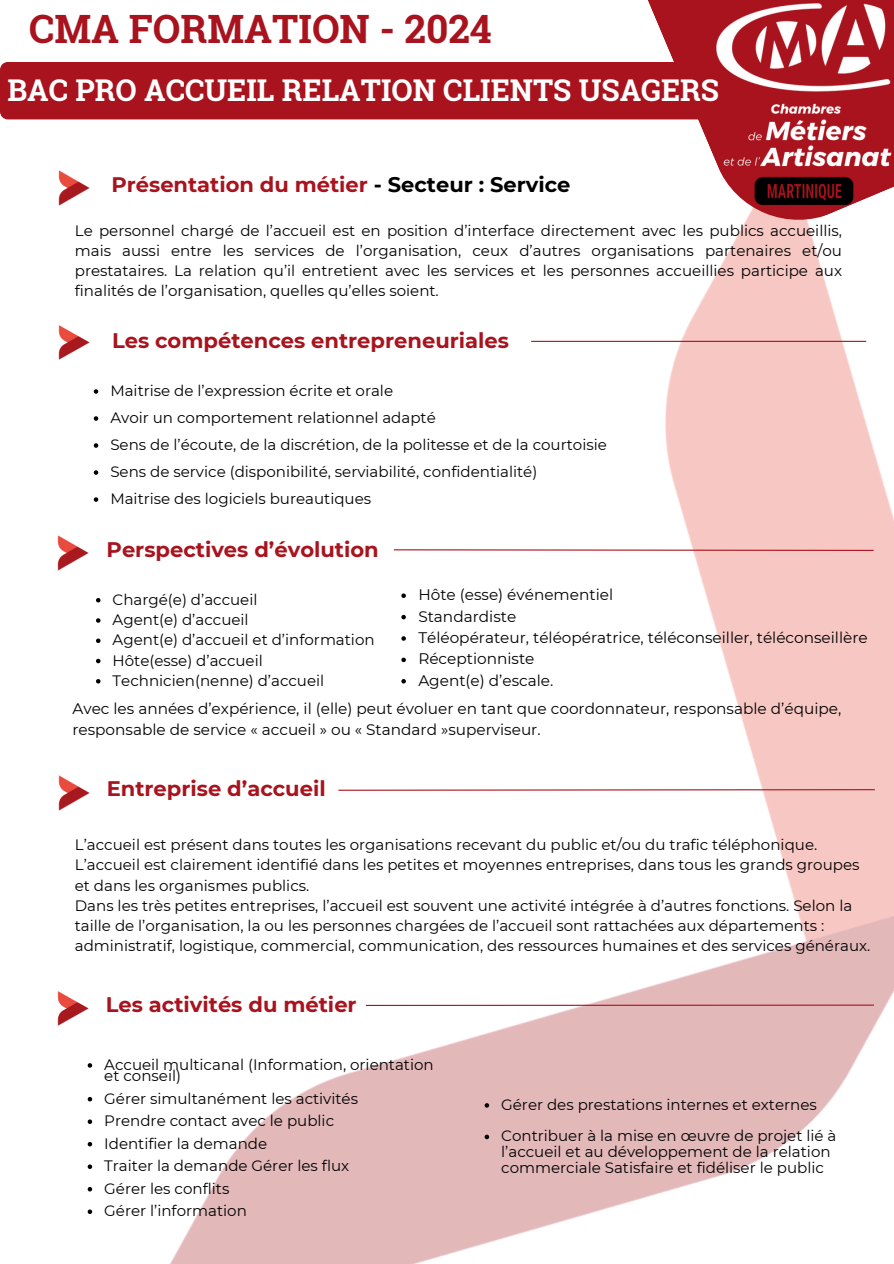
<style>
.page{position:relative;width:894px;height:1264px;background:#fff}
.page>*{position:absolute;margin:0;border:0;box-sizing:border-box;transform-origin:0 0}
.t1{font:700 39px "Roboto Slab";color:#a8131d}
.t2{font:700 30px "Roboto Slab";color:#fff}
.t3{font:700 21px "Montserrat";color:#a8131d}
.t4{font:15.3px/21.3px "Montserrat";color:#000}
.t5{font:15px/20.2px "Montserrat";color:#000}
.s1{color:#000}
</style>
<div class="page">
<img style="left:5px;top:119px;width:888px;height:1144px">
<svg style="left:599px;top:0;width:294px;height:222px"></svg>
<img style="left:715px;top:0;width:177px;height:206px">
<div style="left:0;top:62px;width:722px;height:57px;background:#a8131d"></div>
<img style="left:45px;top:160px;width:56px;height:51px">
<img style="left:44px;top:314px;width:56px;height:52px">
<svg style="left:94px;top:389px;width:4px;height:5px"></svg>
<svg style="left:94px;top:416px;width:4px;height:5px"></svg>
<svg style="left:94px;top:443px;width:4px;height:5px"></svg>
<svg style="left:94px;top:470px;width:4px;height:5px"></svg>
<svg style="left:94px;top:497px;width:4px;height:5px"></svg>
<img style="left:44px;top:524px;width:56px;height:52px">
<svg style="left:96px;top:598px;width:4px;height:4px"></svg>
<svg style="left:96px;top:618px;width:4px;height:4px"></svg>
<svg style="left:96px;top:638px;width:4px;height:5px"></svg>
<svg style="left:96px;top:658px;width:4px;height:5px"></svg>
<svg style="left:96px;top:679px;width:4px;height:4px"></svg>
<img style="left:45px;top:765px;width:56px;height:51px">
<img style="left:44px;top:980px;width:56px;height:51px">
<svg style="left:88px;top:1063px;width:4px;height:4px"></svg>
<svg style="left:88px;top:1096px;width:4px;height:5px"></svg>
<svg style="left:88px;top:1119px;width:4px;height:4px"></svg>
<svg style="left:88px;top:1141px;width:4px;height:5px"></svg>
<svg style="left:88px;top:1164px;width:4px;height:4px"></svg>
<svg style="left:88px;top:1186px;width:4px;height:5px"></svg>
<svg style="left:88px;top:1209px;width:4px;height:4px"></svg>
<svg style="left:484px;top:1103px;width:5px;height:4px"></svg>
<svg style="left:484px;top:1134px;width:5px;height:5px"></svg>
<hr style="left:531px;top:341px;width:334px;height:1px;background:#a8131d">
<svg style="left:392px;top:548px;width:482px;height:3px"></svg>
<svg style="left:337px;top:788px;width:538px;height:3px"></svg>
<hr style="left:366px;top:1004px;width:507px;height:1px;background:#a8131d">
<svg style="left:401px;top:593px;width:5px;height:5px"></svg>
<svg style="left:401px;top:615px;width:5px;height:4px"></svg>
<svg style="left:401px;top:636px;width:5px;height:4px"></svg>
<svg style="left:401px;top:657px;width:5px;height:5px"></svg>
<svg style="left:401px;top:679px;width:5px;height:4px"></svg>
<p class="t1" style="left:29px;top:3px;width:464px">CMA FORMATION - 2024</p>
<p class="t2" style="left:7px;top:70px;width:713px">BAC PRO ACCUEIL RELATION CLIENTS USAGERS</p>
<p class="t3" style="left:111px;top:172px;width:460px">Présentation du métier <span class="s1">- Secteur : Service</span></p>
<h1 class="t5" style="left:75px;top:220px;width:768px;text-align:justify">Le personnel chargé de l’accueil est en position d’interface directement avec les publics accueillis, mais aussi entre les services de l’organisation, ceux d’autres organisations partenaires et/ou prestataires. La relation qu’il entretient avec les services et les personnes accueillies participe aux finalités de l’organisation, quelles qu’elles soient.</h1>
<h3 class="t3" style="left:112px;top:327px;width:398px">Les compétences entrepreneuriales</h3>
<p class="t5" style="left:110px;top:380px;width:284px">Maitrise de l’expression écrite et orale</p>
<p class="t5" style="left:110px;top:407px;width:327px">Avoir un comportement relationnel adapté</p>
<h3 class="t5" style="left:110px;top:434px;width:498px">Sens de l’écoute, de la discrétion, de la politesse et de la courtoisie</h3>
<p class="t5" style="left:110px;top:461px;width:428px">Sens de service (disponibilité, serviabilité, confidentialité)</p>
<p class="t5" style="left:110px;top:488px;width:262px">Maitrise des logiciels bureautiques</p>
<p class="t3" style="left:107px;top:537px;width:273px">Perspectives d’évolution</p>
<p class="t5" style="left:113px;top:589px;width:146px">Chargé(e) d’accueil</p>
<p class="t5" style="left:113px;top:609px;width:137px">Agent(e) d’accueil</p>
<h3 class="t5" style="left:113px;top:629px;width:263px">Agent(e) d’accueil et d’information</h3>
<p class="t5" style="left:113px;top:650px;width:152px">Hôte(esse) d’accueil</p>
<p class="t5" style="left:113px;top:670px;width:213px">Technicien(nenne) d’accueil</p>
<p class="t4" style="left:418px;top:584px;width:196px">Hôte (esse) événementiel</p>
<p class="t4" style="left:418px;top:605px;width:99px">Standardiste</p>
<p class="t4" style="left:418px;top:627px;width:451px">Téléopérateur, téléopératrice, téléconseiller, téléconseillère</p>
<p class="t4" style="left:418px;top:648px;width:118px">Réceptionniste</p>
<p class="t4" style="left:418px;top:669px;width:136px">Agent(e) d’escale.</p>
<p class="t4" style="left:72px;top:697px;width:770px">Avec les années d’expérience, il (elle) peut évoluer en tant que coordonnateur, responsable d’équipe, responsable de service « accueil » ou « Standard »superviseur.</p>
<p class="t3" style="left:107px;top:776px;width:220px">Entreprise d’accueil</p>
<p class="t5" style="left:75px;top:834px;width:786px">L’accueil est présent dans toutes les organisations recevant du public et/ou du trafic téléphonique.<br>L’accueil est clairement identifié dans les petites et moyennes entreprises, dans tous les grands groupes et dans les organismes publics.</p>
<p class="t5" style="left:75px;top:895px;width:796px">Dans les très petites entreprises, l’accueil est souvent une activité intégrée à d’autres fonctions. Selon la taille de l’organisation, la ou les personnes chargées de l’accueil sont rattachées aux départements : administratif, logistique, commercial, communication, des ressources humaines et des services généraux.</p>
<p class="t3" style="left:106px;top:991px;width:252px">Les activités du métier</p>
<p class="t5" style="left:104px;top:1058px;width:331px;line-height:11.2px">Accueil multicanal (Information, orientation et conseil)</p>
<p class="t5" style="left:104px;top:1088px;width:255px">Gérer simultanément les activités</p>
<p class="t5" style="left:104px;top:1110px;width:231px">Prendre contact avec le public</p>
<h3 class="t5" style="left:104px;top:1133px;width:164px">Identifier la demande</h3>
<p class="t5" style="left:104px;top:1155px;width:246px">Traiter la demande Gérer les flux</p>
<p class="t5" style="left:104px;top:1178px;width:127px">Gérer les conflits</p>
<p class="t5" style="left:104px;top:1200px;width:144px">Gérer l’information</p>
<h3 class="t5" style="left:501px;top:1094px;width:317px">Gérer des prestations internes et externes</h3>
<p class="t5" style="left:501px;top:1128px;width:336px;line-height:15.8px">Contribuer à la mise en œuvre de projet lié à l’accueil et au développement de la relation commerciale Satisfaire et fidéliser le public</p>
</div>
